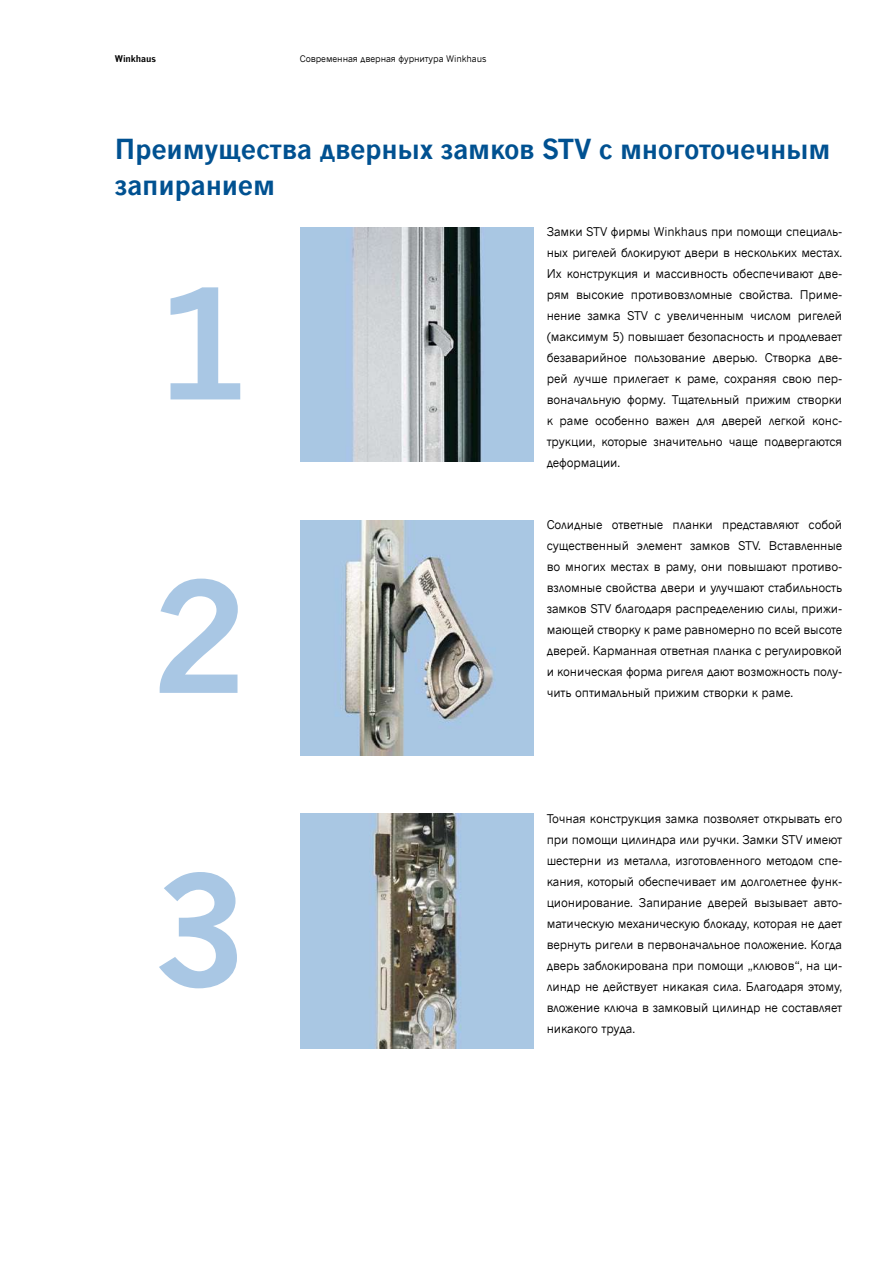
<style>
.page{position:relative;width:893px;height:1263px;background:#fff}
.page>*{position:absolute;margin:0;border:0;box-sizing:border-box;transform-origin:0 0}
.t1{font:700 150px/293.4px "News Gothic CE";color:#a9c7e4;text-align:justify}
.t2{font:700 27px/36px "News Gothic Cyr";letter-spacing:-.01em;color:#005191}
.t3{font:12px/21px "News Gothic Cyr";letter-spacing:-.01em;color:#000;text-align:justify}
.t4{font:9px "News Gothic Cyr";letter-spacing:-.01em;color:#000}
.t5{font:700 9px "News Gothic CE";letter-spacing:-.01em;color:#000}
</style>
<div class="page">
<img style="left:300px;top:520px;width:234px;height:235px">
<img style="left:300px;top:227px;width:234px;height:235px">
<img style="left:300px;top:814px;width:234px;height:235px">
<p class="t5" style="left:115px;top:53px;width:43px">Winkhaus</p>
<p class="t4" style="left:300px;top:54px;width:188px">Современная дверная фурнитура Winkhaus</p>
<h2 class="t2" style="left:115px;top:130px;width:717px">Преимущества дверных замков STV с многоточечным запиранием</h2>
<p class="t3" style="left:547px;top:221px;width:297px">Замки STV фирмы Winkhaus при помощи специаль&shy;ных ригелей блокируют двери в нескольких местах.<br>Их конструкция и массивность обеспечивают две&shy;рям высокие противовзломные свойства. Приме&shy;нение замка STV с увеличенным числом ригелей (максимум 5) повышает безопасность и продлевает безаварийное пользование дверью. Створка две&shy;рей лучше прилегает к раме, сохраняя свою пер&shy;воначальную форму. Тщательный прижим створки к раме особенно важен для дверей легкой конс&shy;трукции, которые значительно чаще подвергаются деформации.</p>
<h1 class="t1" style="left:152px;top:194px;width:100px">1<br>2<br>3</h1>
<p class="t3" style="left:547px;top:514px;width:297px">Солидные ответные планки представляют собой существенный элемент замков STV. Вставленные во многих местах в раму, они повышают противо&shy;взломные свойства двери и улучшают стабильность замков STV благодаря распределению силы, прижи&shy;мающей створку к раме равномерно по всей высоте дверей. Карманная ответная планка с регулировкой и коническая форма ригеля дают возможность полу&shy;чить оптимальный прижим створки к раме.</p>
<p class="t3" style="left:547px;top:808px;width:297px">Точная конструкция замка позволяет открывать его при помощи цилиндра или ручки. Замки STV имеют шестерни из металла, изготовленного методом спе&shy;кания, который обеспечивает им долголетнее функ&shy;ционирование. Запирание дверей вызывает авто&shy;матическую механическую блокаду, которая не дает вернуть ригели в первоначальное положение. Когда дверь заблокирована при помощи „клювов“, на ци&shy;линдр не действует никакая сила. Благодаря этому, вложение ключа в замковый цилиндр не составляет никакого труда.</p>
</div>
